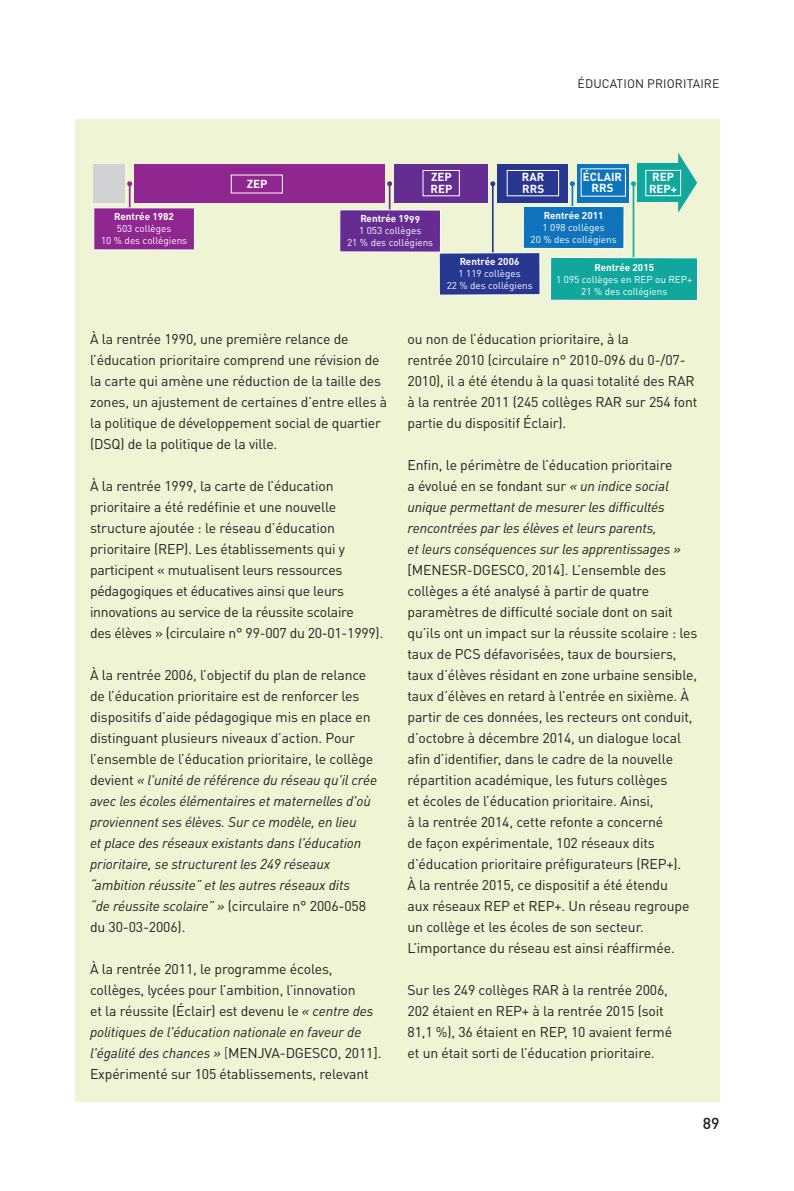
<style>
.page{position:relative;width:794px;height:1191px;background:#fff}
.page>*{position:absolute;margin:0;border:0;box-sizing:border-box;transform-origin:0 0}
.t1{font:500 15.75px "DINOT";color:#231f20}
.Courant{font:14px/21px "DINOT";letter-spacing:-.01em;color:#231f20}
.Courant-2{font:italic 14px/21px "DINOT";letter-spacing:-.01em;color:#231f20}
.Titre_courant__droit{font:12.25px "DINOT";letter-spacing:.01em;color:#231f20}
.t2{font:700 11.55px/11.5px "DINOT";letter-spacing:-.005em;color:#fff}
.t3{font:9.97px/11.9px "DINOT";letter-spacing:-.005em;color:#fff;text-align:center}
.s1{font-weight:700}
.s2{font-style:normal}
.s3{font-style:italic}
.s4{font-weight:300}
</style>
<div class="page">
<div style="left:75px;top:119px;width:645px;height:982px;background:#eef4d4"></div>
<hr style="left:129px;top:184px;width:1px;height:30px;background:#90268f">
<svg style="left:127px;top:181px;width:5px;height:5px"></svg>
<hr style="left:389px;top:184px;width:1px;height:30px;background:#652d91">
<svg style="left:387px;top:181px;width:5px;height:5px"></svg>
<hr style="left:492px;top:184px;width:1px;height:75px;background:#283890">
<svg style="left:490px;top:181px;width:5px;height:5px"></svg>
<hr style="left:571px;top:184px;width:2px;height:33px;background:#1074bc">
<svg style="left:570px;top:181px;width:5px;height:5px"></svg>
<hr style="left:632px;top:184px;width:2px;height:78px;background:#12a79d">
<svg style="left:631px;top:181px;width:5px;height:5px"></svg>
<div style="left:93px;top:164px;width:32px;height:38px;background:#d1d2d4"></div>
<div style="left:134px;top:164px;width:250px;height:38px;background:#90268f"></div>
<div style="left:394px;top:164px;width:94px;height:38px;background:#652d91"></div>
<div style="left:497px;top:164px;width:70px;height:38px;background:#283890"></div>
<svg style="left:577px;top:164px;width:51px;height:38px;background:#217ec0"></svg>
<div style="left:637px;top:164px;width:42px;height:38px;background:#12a79d"></div>
<svg style="left:678px;top:153px;width:19px;height:60px"></svg>
<div style="left:94px;top:208px;width:100px;height:42px;background:#90268f"></div>
<div style="left:340px;top:210px;width:100px;height:42px;background:#652d91"></div>
<div style="left:339px;top:210px;width:102px;height:42px;border:1px solid #fff"></div>
<div style="left:439px;top:253px;width:101px;height:42px;background:#283890"></div>
<div style="left:439px;top:252px;width:101px;height:43px;border:1px solid #fff"></div>
<div style="left:523px;top:206px;width:101px;height:43px;background:#1074bc"></div>
<div style="left:523px;top:206px;width:101px;height:43px;border:1px solid #fff"></div>
<div style="left:550px;top:257px;width:147px;height:44px;background:#12a79d"></div>
<div style="left:550px;top:257px;width:148px;height:44px;border:1px solid #fff"></div>
<div style="left:423px;top:170px;width:36px;height:26px;border:1px solid #fff"></div>
<div style="left:507px;top:170px;width:52px;height:26px;border:1px solid #fff"></div>
<div style="left:645px;top:170px;width:36px;height:26px;border:1px solid #fff"></div>
<p class="t3" style="left:101px;top:211px;width:88px"><span class="s1">Rentrée 1982<br></span>503 collèges<br>10 % des collégiens</p>
<p class="t2" style="left:430px;top:171px;width:23px">ZEP<br>REP</p>
<p class="t3" style="left:347px;top:213px;width:88px"><span class="s1">Rentrée 1999<br></span>1 053 collèges<br>21 % des collégiens</p>
<p class="Titre_courant__droit" style="left:577px;top:75px;width:143px">ÉDUCATION PRIORITAIRE</p>
<p class="t2" style="left:583px;top:170px;width:41px;text-align:center">ÉCLAIR<br>RRS</p>
<p class="t3" style="left:530px;top:209px;width:88px"><span class="s1">Rentrée 2011<br></span>1 098 collèges<br>20 % des collégiens</p>
<p class="t2" style="left:522px;top:171px;width:24px">RAR<br>RRS</p>
<p class="t2" style="left:649px;top:171px;width:30px">REP<br>REP+</p>
<p class="t3" style="left:447px;top:256px;width:88px"><span class="s1">Rentrée 2006<br></span>1 119 collèges<br>22 % des collégiens</p>
<p class="t3" style="left:556px;top:262px;width:138px"><span class="s1">Rentrée 2015<br></span>1 095 collèges en REP ou REP+<br>21 % des collégiens</p>
<p class="Courant" style="left:90px;top:328px;width:299px">À la rentrée 1990, une première relance de l’éducation prioritaire comprend une révision de la carte qui amène une réduction de la taille des zones, un ajustement de certaines d’entre elles à la politique de développement social de quartier (DSQ) de la politique de la ville.</p>
<p class="Courant" style="left:90px;top:475px;width:294px">À la rentrée 1999, la carte de l’éducation prioritaire a été redéfinie et une nouvelle structure ajoutée : le réseau d’éducation prioritaire (REP). Les établissements qui y participent « mutualisent leurs ressources pédagogiques et éducatives ainsi que leurs innovations au service de la réussite scolaire<br>des élèves » (circulaire n° 99-007 du 20-01-1999).</p>
<p class="Courant-2" style="left:90px;top:664px;width:288px"><span class="s2">À la rentrée 2006, l’objectif du plan de relance de l’éducation prioritaire est de renforcer les dispositifs d’aide pédagogique mis en place en distinguant plusieurs niveaux d’action. Pour l’ensemble de l’éducation prioritaire, le collège devient</span> « l'unité de référence du réseau qu'il crée avec les écoles élémentaires et maternelles d'où proviennent ses élèves. Sur ce modèle, en lieu<br>et place des réseaux existants dans l'éducation prioritaire, se structurent les 249 réseaux “ambition réussite” et les autres réseaux dits<br>“de réussite scolaire” » <span class="s2">(circulaire n° 2006-058 du 30-03-2006).</span></p>
<p class="Courant" style="left:90px;top:958px;width:293px">À la rentrée 2011, le programme écoles, collèges, lycées pour l’ambition, l’innovation<br>et la réussite (Éclair) est devenu le <span class="s3">« centre des politiques de l'éducation nationale en faveur de l'égalité des chances »</span> <span class="s4">[</span>MENJVA-DGESCO, 2011].<br>Expérimenté sur 105 établissements, relevant</p>
<p class="Courant" style="left:407px;top:328px;width:291px">ou non de l’éducation prioritaire, à la<br>rentrée 2010 (circulaire n° 2010-096 du 0-/07- 2010), il a été étendu à la quasi totalité des RAR à la rentrée 2011 (245 collèges RAR sur 254 font partie du dispositif Éclair).</p>
<p class="Courant" style="left:407px;top:454px;width:291px">Enfin, le périmètre de l’éducation prioritaire<br>a évolué en se fondant sur <span class="s3">« un indice social unique permettant de mesurer les difficultés rencontrées par les élèves et leurs parents,<br>et leurs conséquences sur les apprentissages » </span>[MENESR-DGESCO, 2014]. L’ensemble des collèges a été analysé à partir de quatre paramètres de difficulté sociale dont on sait qu’ils ont un impact sur la réussite scolaire : les taux de PCS défavorisées, taux de boursiers, taux d’élèves résidant en zone urbaine sensible, taux d’élèves en retard à l’entrée en sixième. À partir de ces données, les recteurs ont conduit, d’octobre à décembre 2014, un dialogue local afin d’identifier, dans le cadre de la nouvelle répartition académique, les futurs collèges<br>et écoles de l’éducation prioritaire. Ainsi,<br>à la rentrée 2014, cette refonte a concerné<br>de façon expérimentale, 102 réseaux dits d’éducation prioritaire préfigurateurs (REP+).<br>À la rentrée 2015, ce dispositif a été étendu<br>aux réseaux REP et REP+. Un réseau regroupe un collège et les écoles de son secteur.<br>L’importance du réseau est ainsi réaffirmée.</p>
<p class="Courant" style="left:407px;top:979px;width:266px">Sur les 249 collèges RAR à la rentrée 2006, 202 étaient en REP+ à la rentrée 2015 (soit 81,1 %), 36 étaient en REP, 10 avaient fermé et un était sorti de l’éducation prioritaire.</p>
<p class="t1" style="left:703px;top:1112px;width:18px">89</p>
</div>
